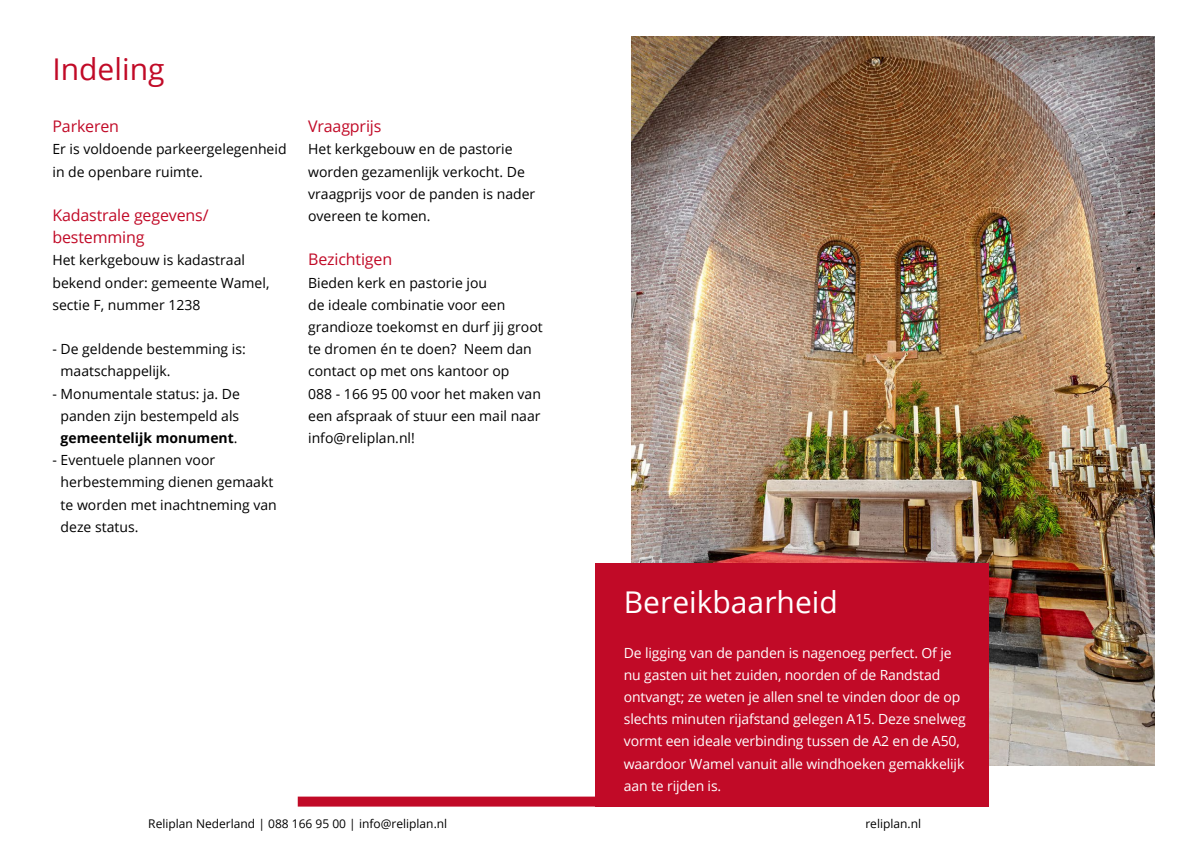
<style>
.page{position:relative;width:1191px;height:842px;background:#fff}
.page>*{position:absolute;margin:0;border:0;box-sizing:border-box;transform-origin:0 0}
.t1{font:30px "Open Sans";color:#fff}
.t2{font:30px "Open Sans";color:#c10a27}
.t3{font:16px "Open Sans";letter-spacing:-.01em;color:#c10a27}
.t4{font:14px/22.2px "Open Sans";color:#000}
.t5{font:14px/22.2px "Open Sans";letter-spacing:-.01em;color:#fff}
.t6{font:12px "Open Sans";color:#000}
.s1{font-weight:700}
</style>
<div class="page">
<div style="left:298px;top:796px;width:297px;height:10px;background:#c10a27"></div>
<img style="left:631px;top:36px;width:523px;height:729px">
<div style="left:595px;top:563px;width:393px;height:243px;background:#c10a27"></div>
<p class="t2" style="left:52px;top:49px;width:114px">Indeling</p>
<p class="t3" style="left:52px;top:115px;width:68px">Parkeren</p>
<p class="t4" style="left:52px;top:138px;width:236px">Er is voldoende parkeergelegenheid in de openbare ruimte.</p>
<p class="t3" style="left:52px;top:204px;width:158px">Kadastrale gegevens/</p>
<p class="t3" style="left:52px;top:226px;width:93px">bestemming</p>
<p class="t4" style="left:52px;top:249px;width:218px">Het kerkgebouw is kadastraal bekend onder: gemeente Wamel, sectie F, nummer 1238</p>
<p class="t4" style="left:61px;top:338px;width:187px;text-indent:-8px">- De geldende bestemming is: maatschappelijk.</p>
<p class="t4" style="left:52px;top:382px;width:189px;text-align:center">- Monumentale status: ja. De panden zijn bestempeld als <span class="s1">gemeentelijk monument</span>.</p>
<p class="t4" style="left:61px;top:449px;width:218px;text-indent:-8px">- Eventuele plannen voor herbestemming dienen gemaakt te worden met inachtneming van deze status.</p>
<p class="t3" style="left:308px;top:115px;width:75px">Vraagprijs</p>
<p class="t4" style="left:308px;top:138px;width:229px">Het kerkgebouw en de pastorie worden gezamenlijk verkocht. De vraagprijs voor de panden is nader overeen te komen.</p>
<p class="t3" style="left:308px;top:249px;width:85px">Bezichtigen</p>
<p class="t4" style="left:308px;top:271px;width:236px">Bieden kerk en pastorie jou<br>de ideale combinatie voor een grandioze toekomst en durf jij groot te dromen én te doen? Neem dan contact op met ons kantoor op<br>088 - 166 95 00 voor het maken van een afspraak of stuur een mail naar info@reliplan.nl!</p>
<p class="t1" style="left:624px;top:582px;width:215px">Bereikbaarheid</p>
<p class="t5" style="left:624px;top:641px;width:343px">De ligging van de panden is nagenoeg perfect. Of je nu gasten uit het zuiden, noorden of de Randstad ontvangt; ze weten je allen snel te vinden door de op slechts minuten rijafstand gelegen A15. Deze snelweg vormt een ideale verbinding tussen de A2 en de A50, waardoor Wamel vanuit alle windhoeken gemakkelijk aan te rijden is.</p>
<p class="t6" style="left:148px;top:815px;width:300px">Reliplan Nederland | 088 166 95 00 | info@reliplan.nl</p>
<p class="t6" style="left:865px;top:815px;width:57px">reliplan.nl</p>
</div>
